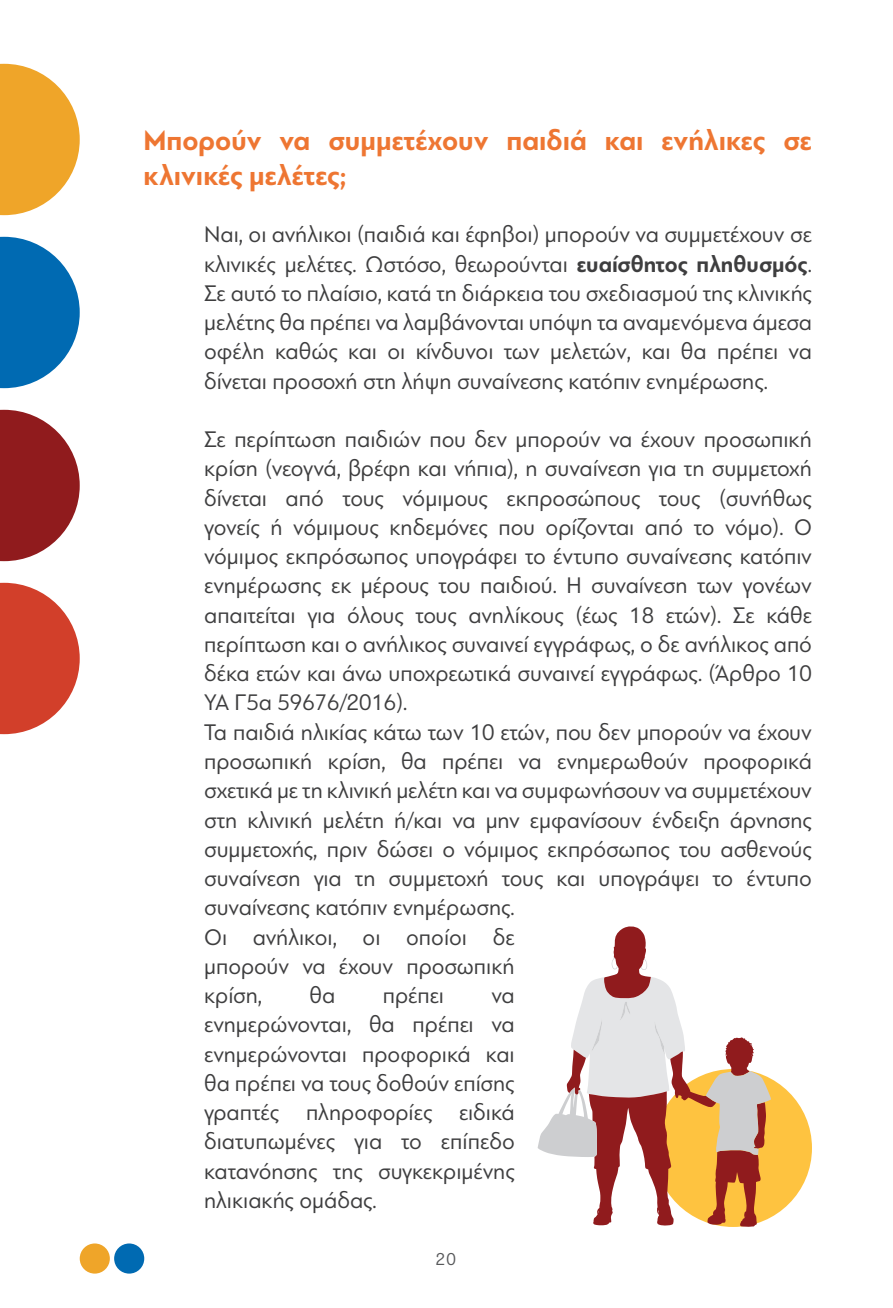
<style>
.page{position:relative;width:893px;height:1308px;background:#fff}
.page>*{position:absolute;margin:0;border:0;box-sizing:border-box;transform-origin:0 0}
.t1{font:700 29.25px/35.1px "PF Bague Sans Pro";color:#ee7632}
.txt{font:23.62px/29.2px "PF Bague Sans Pro";color:#3e3e3f;text-align:justify;scale:.96 1}
.t2{font:18px "PF Bague Sans Pro";color:#57585a;scale:.96 1}
.s1{font-weight:700}
</style>
<div class="page">
<svg style="left:0;top:64px;width:80px;height:151px"></svg>
<svg style="left:0;top:237px;width:80px;height:151px"></svg>
<svg style="left:0;top:410px;width:80px;height:151px"></svg>
<svg style="left:0;top:583px;width:80px;height:151px"></svg>
<div style="left:80px;top:1243px;width:30px;height:30px;background:#efa529;border-radius:50%"></div>
<div style="left:114px;top:1243px;width:30px;height:30px;background:#006ab2;border-radius:50%"></div>
<div style="left:654px;top:1069px;width:158px;height:157px;background:#fec340;border-radius:50%"></div>
<svg style="left:537px;top:926px;width:234px;height:300px"></svg>
<p class="t1" style="left:144px;top:123px;width:670px">Μπορούν να συμμετέχουν παιδιά και ενήλικες σε κλινικές μελέτες;</p>
<p class="txt" style="left:204px;top:220px;width:635px">Ναι, οι ανήλικοι (παιδιά και έφηβοι) μπορούν να συμμετέχουν σε κλινικές μελέτες. Ωστόσο, θεωρούνται <span class="s1">ευαίσθητος πληθυσμός</span>.<br>Σε αυτό το πλαίσιο, κατά τη διάρκεια του σχεδιασμού της κλινικής μελέτης θα πρέπει να λαμβάνονται υπόψη τα αναμενόμενα άμεσα οφέλη καθώς και οι κίνδυνοι των μελετών, και θα πρέπει να δίνεται προσοχή στη λήψη συναίνεσης κατόπιν ενημέρωσης.</p>
<p class="txt" style="left:204px;top:425px;width:635px">Σε περίπτωση παιδιών που δεν μπορούν να έχουν προσωπική κρίση (νεογνά, βρέφη και νήπια), η συναίνεση για τη συμμετοχή δίνεται από τους νόμιμους εκπροσώπους τους (συνήθως γονείς ή νόμιμους κηδεμόνες που ορίζονται από το νόμο). Ο νόμιμος εκπρόσωπος υπογράφει το έντυπο συναίνεσης κατόπιν ενημέρωσης εκ μέρους του παιδιού. Η συναίνεση των γονέων απαιτείται για όλους τους ανηλίκους (έως 18 ετών). Σε κάθε περίπτωση και ο ανήλικος συναινεί εγγράφως, ο δε ανήλικος από δέκα ετών και άνω υποχρεωτικά συναινεί εγγράφως. (Άρθρο 10<br>ΥΑ Γ5α 59676/2016).</p>
<p class="txt" style="left:204px;top:717px;width:635px">Τα παιδιά ηλικίας κάτω των 10 ετών, που δεν μπορούν να έχουν προσωπική κρίση, θα πρέπει να ενημερωθούν προφορικά σχετικά με τη κλινική μελέτη και να συμφωνήσουν να συμμετέχουν στη κλινική μελέτη ή/και να μην εμφανίσουν ένδειξη άρνησης συμμετοχής, πριν δώσει ο νόμιμος εκπρόσωπος του ασθενούς συναίνεση για τη συμμετοχή τους και υπογράψει το έντυπο συναίνεσης κατόπιν ενημέρωσης.</p>
<p class="txt" style="left:204px;top:922px;width:325px">Οι ανήλικοι, οι οποίοι δε μπορούν να έχουν προσωπική κρίση,</p>
<p class="txt" style="left:310px;top:980px;width:28px">θα</p>
<p class="txt" style="left:383px;top:980px;width:65px">πρέπει</p>
<p class="txt" style="left:204px;top:980px;width:325px;text-indent:287px">να ενημερώνονται, θα πρέπει να ενημερώνονται προφορικά και θα πρέπει να τους δοθούν επίσης γραπτές πληροφορίες ειδικά διατυπωμένες για το επίπεδο κατανόησης της συγκεκριμένης ηλικιακής ομάδας.</p>
<p class="t2" style="left:436px;top:1248px;width:22px">20</p>
</div>
